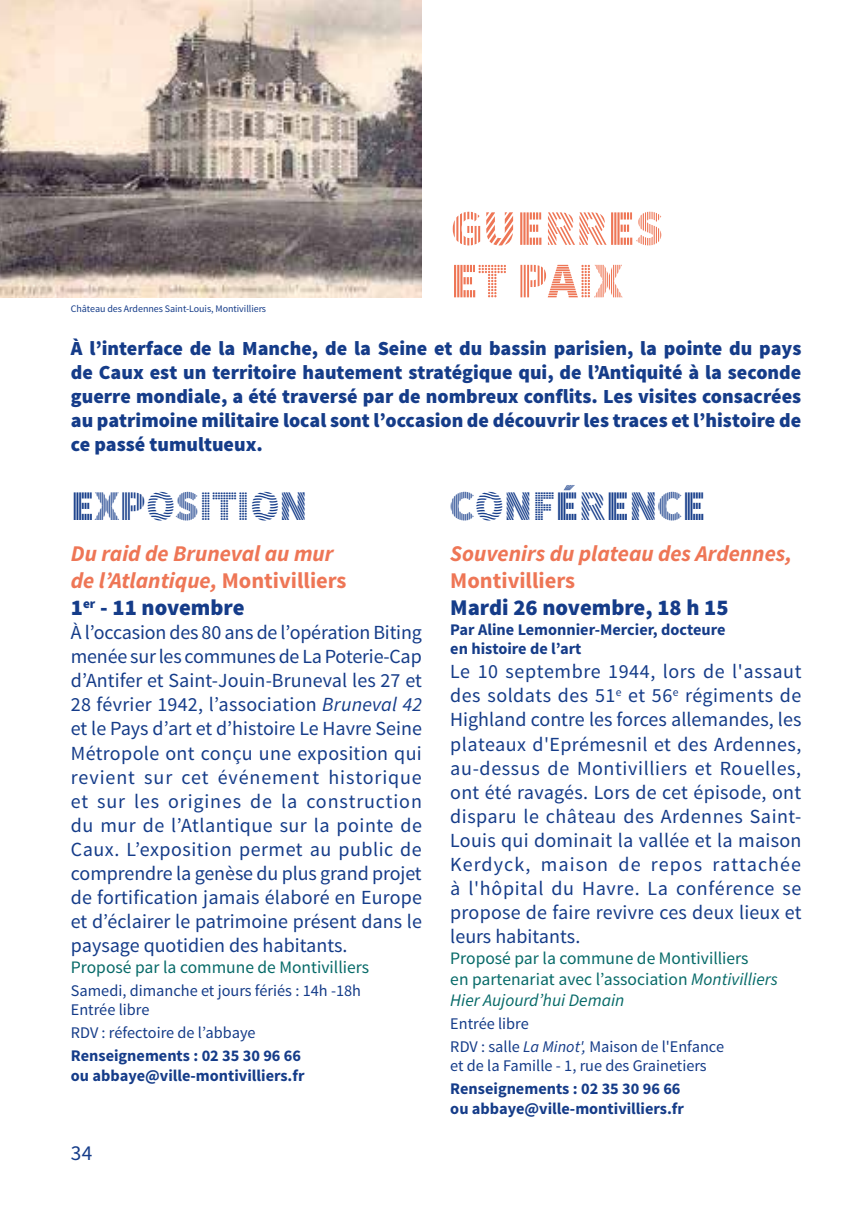
<style>
.page{position:relative;width:851px;height:1205px;background:#fff}
.page>*{position:absolute;margin:0;border:0;box-sizing:border-box;transform-origin:0 0}
.t1{font:50px/52.5px "Source Sans Pro DISPLAY";color:#ee7656}
.t2{font:42.5px "Source Sans Pro DISPLAY";color:#153c89}
.t3{font:italic 700 22.5px/27px "Source Sans Pro";color:#ee7656}
.t4{font:900 22.5px "Source Sans Pro";color:#153c89}
.t5{font:700 22.5px "Source Sans Pro";color:#ee7656}
.t6{font:21.25px "Source Sans Pro";color:#153c89}
.t7{font:20px/24px "Source Sans Pro";color:#153c89;text-align:justify}
.t8{font:900 20px/24px "Source Sans Pro";color:#153c89;text-align:justify}
.t9{font:17.5px/21px "Source Sans Pro";color:#066a68}
.t10{font:700 16.25px/19.5px "Source Sans Pro";color:#153c89}
.t11{font:16.25px/19.5px "Source Sans Pro";color:#153c89}
.t12{font:10px "Source Sans Pro";letter-spacing:-.005em;color:#153c89}
.s1{font-style:normal}
.s2{font-weight:900;font-style:normal;color:#153c89}
.s3{font-style:italic}
</style>
<div class="page">
<img style="left:0;top:0;width:422px;height:298px">
<p class="t12" style="left:71px;top:303px;width:197px">Château des Ardennes Saint-Louis, Montivilliers</p>
<h1 class="t1" style="left:450px;top:203px;width:214px">GUERRES<br>ET PAIX</h1>
<p class="t8" style="left:71px;top:337px;width:731px">À l’interface de la Manche, de la Seine et du bassin parisien, la pointe du pays de Caux est un territoire hautement stratégique qui, de l’Antiquité à la seconde guerre mondiale, a été traversé par de nombreux conflits. Les visites consacrées au patrimoine militaire local sont l’occasion de découvrir les traces et l’histoire de ce passé tumultueux.</p>
<h2 class="t2" style="left:71px;top:484px;width:238px">EXPOSITION</h2>
<p class="t3" style="left:71px;top:540px;width:277px">Du raid de Bruneval au mur de l’Atlantique, <span class="s1">Montivilliers<br></span><span class="s2">1</span><sup>er</sup> <span class="s2">- 11 novembre</span></p>
<p class="t7" style="left:71px;top:621px;width:352px">À l’occasion des 80 ans de l’opération Biting menée sur les communes de La Poterie-Cap d’Antifer et Saint-Jouin-Bruneval les 27 et 28 février 1942, l’association <span class="s3">Bruneval 42 </span>et le Pays d’art et d’histoire Le Havre Seine Métropole ont conçu une exposition qui revient sur cet événement historique et sur les origines de la construction du mur de l’Atlantique sur la pointe de Caux. L’exposition permet au public de comprendre la genèse du plus grand projet de fortification jamais élaboré en Europe et d’éclairer le patrimoine présent dans le paysage quotidien des habitants.</p>
<p class="t9" style="left:71px;top:956px;width:299px">Proposé par la commune de Montivilliers</p>
<p class="t11" style="left:71px;top:981px;width:291px">Samedi, dimanche et jours fériés : 14h -18h<br>Entrée libre</p>
<p class="t11" style="left:71px;top:1023px;width:186px">RDV : réfectoire de l’abbaye</p>
<p class="t10" style="left:71px;top:1046px;width:235px">Renseignements : 02 35 30 96 66 ou abbaye@ville-montivilliers.fr</p>
<h2 class="t2" style="left:450px;top:484px;width:257px">CONFÉRENCE</h2>
<p class="t3" style="left:450px;top:540px;width:343px">Souvenirs du plateau des Ardennes,</p>
<p class="t5" style="left:450px;top:566px;width:126px">Montivilliers</p>
<p class="t4" style="left:450px;top:593px;width:280px">Mardi 26 novembre, 18 h 15</p>
<p class="t10" style="left:450px;top:620px;width:276px">Par Aline Lemonnier-Mercier, docteure en histoire de l’art</p>
<p class="t7" style="left:450px;top:660px;width:353px">Le 10 septembre 1944, lors de l'assaut des soldats des 51<sup>e</sup> et 56<sup>e</sup> régiments de Highland contre les forces allemandes, les plateaux d'Eprémesnil et des Ardennes, au-dessus de Montivilliers et Rouelles, ont été ravagés. Lors de cet épisode, ont disparu le château des Ardennes Saint-Louis qui dominait la vallée et la maison Kerdyck, maison de repos rattachée à l'hôpital du Havre. La conférence se propose de faire revivre ces deux lieux et leurs habitants.</p>
<p class="t9" style="left:450px;top:947px;width:329px">Proposé par la commune de Montivilliers<br>en partenariat avec l’association <span class="s3">Montivilliers<br>Hier Aujourd’hui Demain</span></p>
<p class="t11" style="left:450px;top:1012px;width:275px;line-height:23px">Entrée libre<br>RDV : salle <span class="s3">La Minot',</span> Maison de l'Enfance</p>
<p class="t11" style="left:450px;top:1056px;width:258px">et de la Famille - 1, rue des Grainetiers</p>
<p class="t10" style="left:450px;top:1079px;width:235px">Renseignements : 02 35 30 96 66 ou abbaye@ville-montivilliers.fr</p>
<p class="t6" style="left:71px;top:1140px;width:23px">34</p>
</div>
